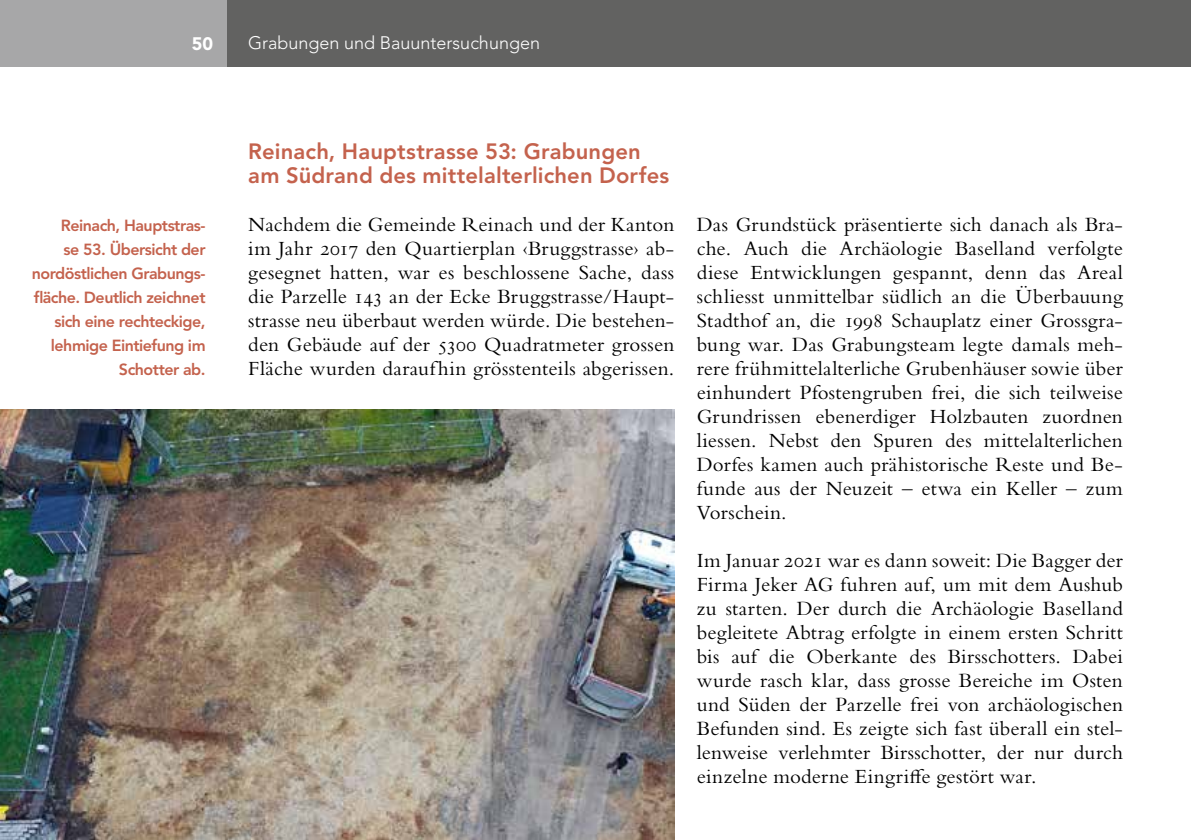
<style>
.page{position:relative;width:1191px;height:840px;background:#fff}
.page>*{position:absolute;margin:0;border:0;box-sizing:border-box;transform-origin:0 0}
.t1{font:800 22px/24px "Avenir LT Std";letter-spacing:.01em;color:#c4624d}
.t2{font:21px/24px "Bembo Std";letter-spacing:.01em;color:#000;text-align:justify}
.t3{font:300 18px "Avenir LT Std";color:#fff}
.t4{font:900 18px "Avenir LT Std";color:#fff}
.t5{font:800 16px/24px "Avenir LT Std";letter-spacing:-.03em;color:#c4624d;text-align:right}
</style>
<div class="page">
<div style="left:0;top:0;width:227px;height:67px;background:#a7a7a8"></div>
<div style="left:227px;top:0;width:964px;height:67px;background:#626261"></div>
<img style="left:0;top:409px;width:674px;height:430px">
<p class="t4" style="left:192px;top:33px;width:23px">50</p>
<p class="t3" style="left:248px;top:32px;width:293px">Grabungen und Bauuntersuchungen</p>
<p class="t1" style="left:248px;top:139px;width:422px">Reinach, Hauptstrasse 53: Grabungen am Südrand des mittelalterlichen Dorfes</p>
<p class="t2" style="left:248px;top:211px;width:427px">Nachdem die Gemeinde Reinach und der Kanton im Jahr 2017 den Quartierplan ‹Bruggstrasse› ab&shy;gesegnet hatten, war es beschlossene Sache, dass die Parzelle 143 an der Ecke Bruggstrasse/Haupt&shy;strasse neu überbaut werden würde. Die bestehen&shy;den Gebäude auf der 5300 Quadratmeter grossen Fläche wurden daraufhin grösstenteils abgerissen.</p>
<p class="t5" style="left:32px;top:213px;width:175px">Reinach, Hauptstras-<br>se 53. Übersicht der nordöstlichen Grabungs&shy;fläche. Deutlich zeichnet sich eine rechteckige, lehmige Eintiefung im<br>Schotter ab.</p>
<p class="t2" style="left:697px;top:211px;width:427px">Das Grundstück präsentierte sich danach als Bra&shy;che. Auch die Archäologie Baselland verfolgte diese Entwicklungen gespannt, denn das Areal schliesst unmittelbar südlich an die Überbauung Stadthof an, die 1998 Schauplatz einer Grossgra&shy;bung war. Das Grabungsteam legte damals meh&shy;rere frühmittelalterliche Grubenhäuser sowie über einhundert Pfostengruben frei, die sich teilweise Grundrissen ebenerdiger Holzbauten zuordnen liessen. Nebst den Spuren des mittelalterlichen Dorfes kamen auch prähistorische Reste und Be&shy;funde aus der Neuzeit – etwa ein Keller – zum Vorschein.</p>
<p class="t2" style="left:697px;top:548px;width:427px">Im Januar 2021 war es dann soweit: Die Bagger der Firma Jeker AG fuhren auf, um mit dem Aushub zu starten. Der durch die Archäologie Baselland begleitete Abtrag erfolgte in einem ersten Schritt bis auf die Oberkante des Birsschotters. Dabei wurde rasch klar, dass grosse Bereiche im Osten und Süden der Parzelle frei von archäologischen Befunden sind. Es zeigte sich fast überall ein stel&shy;lenweise verlehmter Birsschotter, der nur durch einzelne moderne Eingriffe gestört war.</p>
</div>
